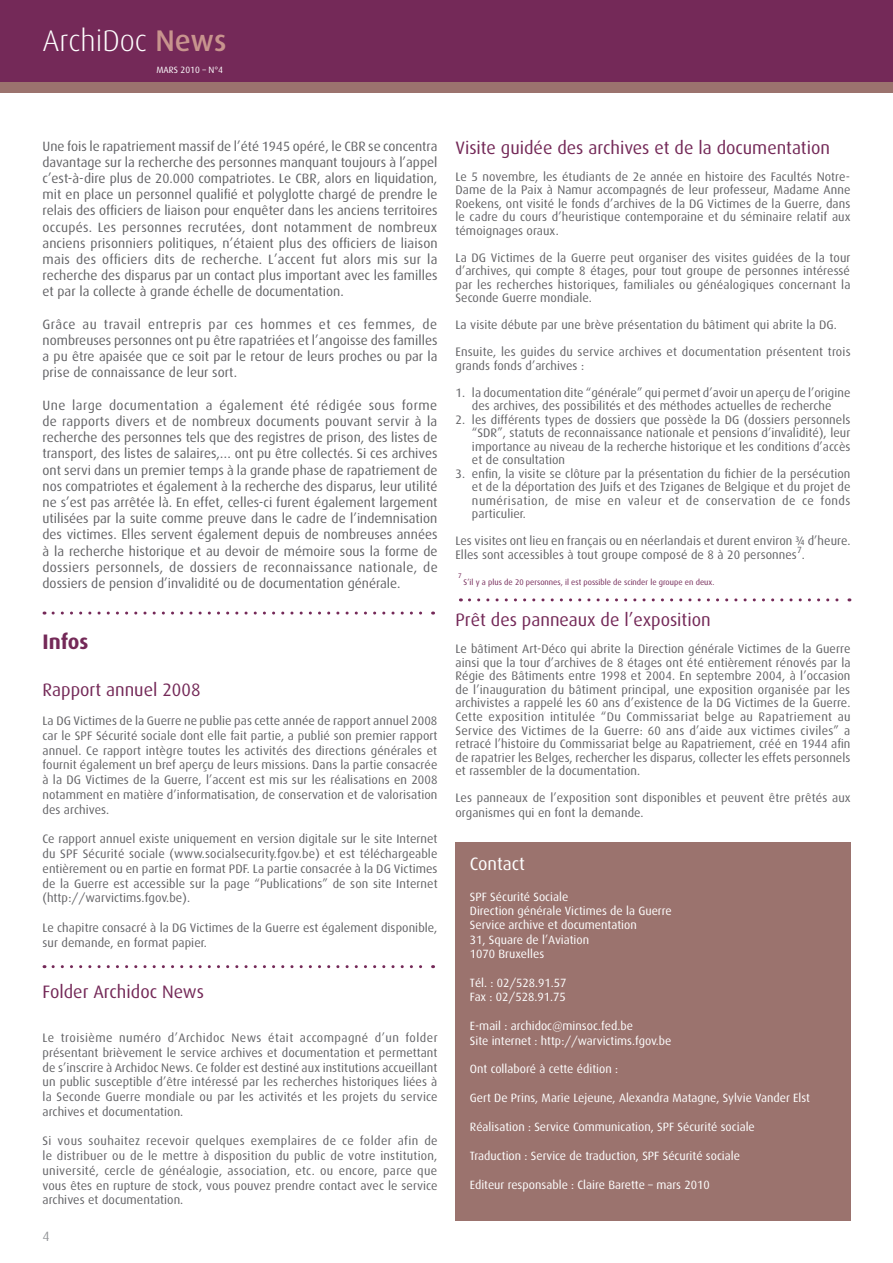
<style>
.page{position:relative;width:893px;height:1263px;background:#fff}
.page>*{position:absolute;margin:0;border:0;box-sizing:border-box;transform-origin:0 0}
.t1{font:300 29.85px "Dax";color:#fff}
.t2{font:700 21px "Dax";letter-spacing:-.005em;color:#742958}
.t3{font:18px "Dax";color:#742958}
.t4{font:18px "Dax";color:#fff}
.t5{font:13.5px/16.2px "Dax";color:#636366;text-align:justify}
.t6{font:13.5px "Dax";color:#939598}
.t7{font:12.3px/13.5px "Dax";letter-spacing:.005em;color:#636366;text-align:justify}
.t8{font:12px/14.4px "Dax";color:#fff}
.t9{font:9.15px "Dax";color:#fff}
.t10{font:9px "Dax";color:#636366}
.t11{font:8.1px "Dax";color:#742958}
.t12{font:6.75px "Dax";color:#742958}
.s1{font-weight:500;color:#c8948e}
</style>
<div class="page">
<div style="left:0;top:79px;width:893px;height:14px;background:#9b736e"></div>
<div style="left:0;top:0;width:893px;height:81px;background:#742958"></div>
<div style="left:455px;top:842px;width:395px;height:378px;background:#9b736e"></div>
<svg style="left:53px;top:611px;width:381px;height:3px"></svg>
<svg style="left:53px;top:965px;width:381px;height:3px"></svg>
<svg style="left:469px;top:598px;width:381px;height:3px"></svg>
<h1 class="t1" style="left:43px;top:23px;width:185px">ArchiDoc <span class="s1">News</span></h1>
<p class="t9" style="left:156px;top:65px;width:68px">MARS 2010 – N°4</p>
<p class="t5" style="left:43px;top:138px;width:397px">Une fois le rapatriement massif de l’été 1945 opéré, le CBR se concentra davantage sur la recherche des personnes manquant toujours à l’appel c’est-à-dire plus de 20.000 compatriotes. Le CBR, alors en liquidation, mit en place un personnel qualifié et polyglotte chargé de prendre le relais des officiers de liaison pour enquêter dans les anciens territoires occupés. Les personnes recrutées, dont notamment de nombreux anciens prisonniers politiques, n’étaient plus des officiers de liaison mais des officiers dits de recherche. L’accent fut alors mis sur la recherche des disparus par un contact plus important avec les familles et par la collecte à grande échelle de documentation.</p>
<p class="t5" style="left:43px;top:316px;width:396px">Grâce au travail entrepris par ces hommes et ces femmes, de nombreuses personnes ont pu être rapatriées et l’angoisse des familles a pu être apaisée que ce soit par le retour de leurs proches ou par la prise de connaissance de leur sort.</p>
<p class="t5" style="left:43px;top:397px;width:397px">Une large documentation a également été rédigée sous forme de rapports divers et de nombreux documents pouvant servir à la recherche des personnes tels que des registres de prison, des listes de transport, des listes de salaires,… ont pu être collectés. Si ces archives ont servi dans un premier temps à la grande phase de rapatriement de nos compatriotes et également à la recherche des disparus, leur utilité ne s’est pas arrêtée là. En effet, celles-ci furent également largement utilisées par la suite comme preuve dans le cadre de l’indemnisation des victimes. Elles servent également depuis de nombreuses années à la recherche historique et au devoir de mémoire sous la forme de dossiers personnels, de dossiers de reconnaissance nationale, de dossiers de pension d’invalidité ou de documentation générale.</p>
<h2 class="t2" style="left:43px;top:630px;width:48px">Infos</h2>
<h3 class="t3" style="left:43px;top:679px;width:159px">Rapport annuel 2008</h3>
<p class="t7" style="left:43px;top:714px;width:397px;line-height:14.7px">La DG Victimes de la Guerre ne publie pas cette année de rapport annuel 2008 car le SPF Sécurité sociale dont elle fait partie, a publié son premier rapport annuel. Ce rapport intègre toutes les activités des directions générales et fournit également un bref aperçu de leurs missions. Dans la partie consacrée à la DG Victimes de la Guerre, l’accent est mis sur les réalisations en 2008 notamment en matière d’informatisation, de conservation et de valorisation des archives.</p>
<p class="t7" style="left:43px;top:832px;width:397px;line-height:14.7px">Ce rapport annuel existe uniquement en version digitale sur le site Internet du SPF Sécurité sociale (www.socialsecurity.fgov.be) et est téléchargeable entièrement ou en partie en format PDF. La partie consacrée à la DG Victimes de la Guerre est accessible sur la page “Publications” de son site Internet (http://warvictims.fgov.be).</p>
<p class="t7" style="left:43px;top:920px;width:396px;line-height:14.7px">Le chapitre consacré à la DG Victimes de la Guerre est également disponible, sur demande, en format papier.</p>
<h3 class="t3" style="left:43px;top:981px;width:163px">Folder Archidoc News</h3>
<p class="t7" style="left:43px;top:1030px;width:397px;line-height:14.7px">Le troisième numéro d’Archidoc News était accompagné d’un folder présentant brièvement le service archives et documentation et permettant de s’inscrire à Archidoc News. Ce folder est destiné aux institutions accueillant un public susceptible d’être intéressé par les recherches historiques liées à la Seconde Guerre mondiale ou par les activités et les projets du service archives et documentation.</p>
<p class="t7" style="left:43px;top:1134px;width:397px;line-height:14.7px">Si vous souhaitez recevoir quelques exemplaires de ce folder afin de le distribuer ou de le mettre à disposition du public de votre institution, université, cercle de généalogie, association, etc. ou encore, parce que vous êtes en rupture de stock, vous pouvez prendre contact avec le service archives et documentation.</p>
<p class="t6" style="left:43px;top:1229px;width:9px">4</p>
<h3 class="t3" style="left:455px;top:137px;width:376px">Visite guidée des archives et de la documentation</h3>
<p class="t7" style="left:455px;top:170px;width:397px">Le 5 novembre, les étudiants de 2e année en histoire des Facultés Notre-Dame de la Paix à Namur accompagnés de leur professeur, Madame Anne Roekens, ont visité le fonds d’archives de la DG Victimes de la Guerre, dans le cadre du cours d’heuristique contemporaine et du séminaire relatif aux témoignages oraux.</p>
<p class="t7" style="left:455px;top:251px;width:397px">La DG Victimes de la Guerre peut organiser des visites guidées de la tour d’archives, qui compte 8 étages, pour tout groupe de personnes intéressé par les recherches historiques, familiales ou généalogiques concernant la Seconde Guerre mondiale.</p>
<p class="t7" style="left:455px;top:312px;width:397px;line-height:27px">La visite débute par une brève présentation du bâtiment qui abrite la DG.<br>Ensuite, les guides du service archives et documentation présentent trois</p>
<p class="t7" style="left:455px;top:359px;width:130px">grands fonds d’archives :</p>
<p class="t7" style="left:455px;top:386px;width:396px;text-align:center">1. la documentation dite “générale” qui permet d’avoir un aperçu de l’origine des archives, des possibilités et des méthodes actuelles de recherche</p>
<p class="t7" style="left:472px;top:413px;width:380px;text-indent:-16px">2. les différents types de dossiers que possède la DG (dossiers personnels “SDR”, statuts de reconnaissance nationale et pensions d’invalidité), leur importance au niveau de la recherche historique et les conditions d’accès et de consultation</p>
<p class="t7" style="left:472px;top:467px;width:380px;text-indent:-16px">3. enfin, la visite se clôture par la présentation du fichier de la persécution et de la déportation des Juifs et des Tziganes de Belgique et du projet de numérisation, de mise en valeur et de conservation de ce fonds particulier.</p>
<p class="t7" style="left:455px;top:534px;width:396px">Les visites ont lieu en français ou en néerlandais et durent environ ¾ d’heure.<br>Elles sont accessibles à tout groupe composé de 8 à 20 personnes .</p>
<p class="t10" style="left:797px;top:545px;width:6px">7</p>
<p class="t12" style="left:458px;top:572px;width:5px">7</p>
<p class="t11" style="left:464px;top:578px;width:252px">S’il y a plus de 20 personnes, il est possible de scinder le groupe en deux.</p>
<h3 class="t3" style="left:455px;top:610px;width:257px">Prêt des panneaux de l’exposition</h3>
<p class="t7" style="left:455px;top:642px;width:397px">Le bâtiment Art-Déco qui abrite la Direction générale Victimes de la Guerre ainsi que la tour d’archives de 8 étages ont été entièrement rénovés par la Régie des Bâtiments entre 1998 et 2004. En septembre 2004, à l’occasion de l’inauguration du bâtiment principal, une exposition organisée par les archivistes a rappelé les 60 ans d’existence de la DG Victimes de la Guerre.<br>Cette exposition intitulée “Du Commissariat belge au Rapatriement au Service des Victimes de la Guerre: 60 ans d’aide aux victimes civiles” a retracé l’histoire du Commissariat belge au Rapatriement, créé en 1944 afin de rapatrier les Belges, rechercher les disparus, collecter les effets personnels et rassembler de la documentation.</p>
<p class="t7" style="left:455px;top:790px;width:397px;line-height:14.7px">Les panneaux de l’exposition sont disponibles et peuvent être prêtés aux organismes qui en font la demande.</p>
<h3 class="t4" style="left:470px;top:853px;width:57px">Contact</h3>
<p class="t8" style="left:470px;top:889px;width:203px">SPF Sécurité Sociale<br>Direction générale Victimes de la Guerre<br>Service archive et documentation<br>31, Square de l’Aviation<br>1070 Bruxelles</p>
<p class="t8" style="left:470px;top:976px;width:98px">Tél. : 02/528.91.57<br>Fax : 02/528.91.75</p>
<p class="t8" style="left:470px;top:1019px;width:203px">E-mail : archidoc@minsoc.fed.be<br>Site internet : http://warvictims.fgov.be</p>
<p class="t8" style="left:470px;top:1062px;width:150px">Ont collaboré à cette édition :</p>
<p class="t8" style="left:470px;top:1091px;width:342px">Gert De Prins, Marie Lejeune, Alexandra Matagne, Sylvie Vander Elst</p>
<p class="t8" style="left:470px;top:1120px;width:286px">Réalisation : Service Communication, SPF Sécurité sociale</p>
<p class="t8" style="left:470px;top:1148px;width:272px">Traduction : Service de traduction, SPF Sécurité sociale</p>
<p class="t8" style="left:470px;top:1177px;width:241px">Editeur responsable : Claire Barette – mars 2010</p>
</div>
